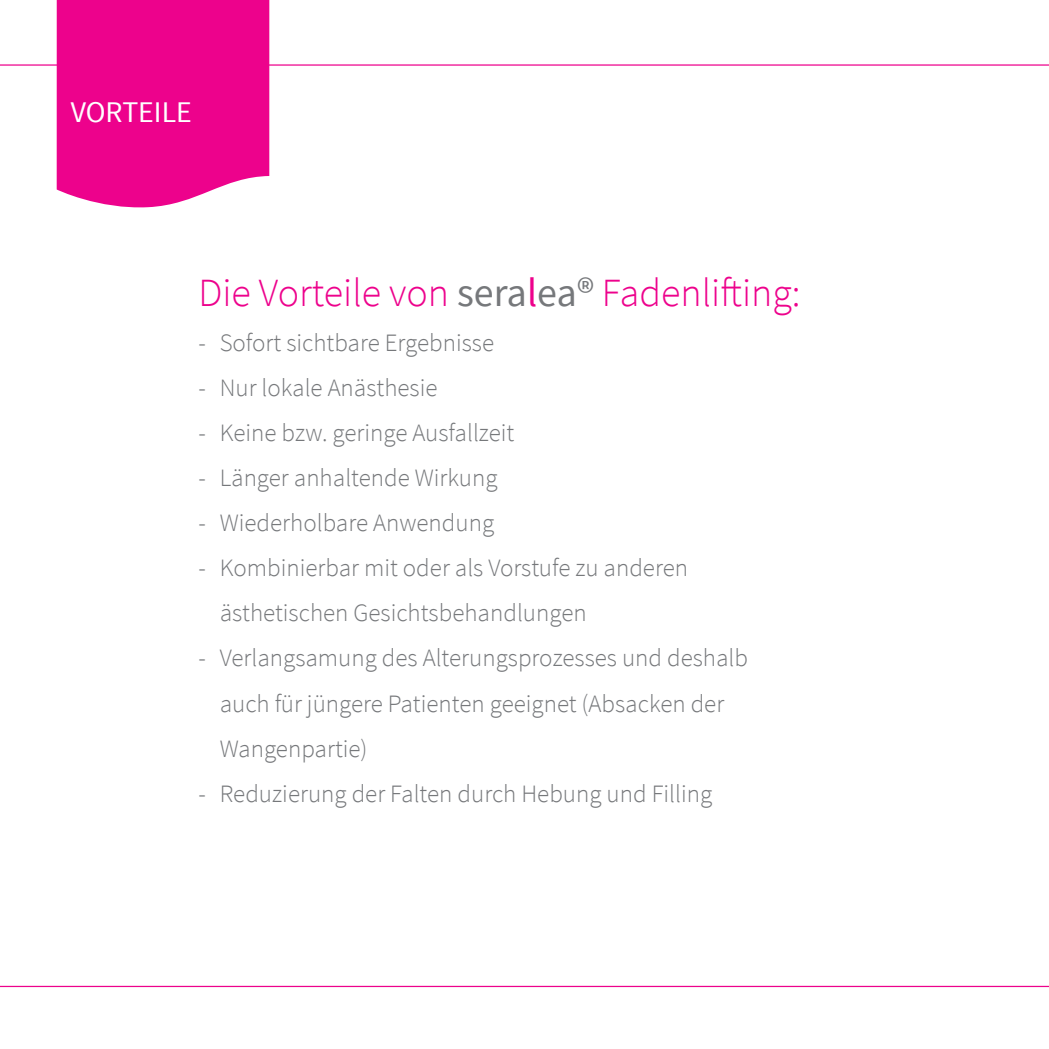
<style>
.page{position:relative;width:1049px;height:1049px;background:#fff}
.page>*{position:absolute;margin:0;border:0;box-sizing:border-box;transform-origin:0 0}
.t1{font:300 40px "Source Sans Pro";color:#ed028c}
.t2{font:30px "Source Sans Pro";color:#fff}
.t3{font:300 25px/45px "Source Sans Pro";color:#76787b}
.s1{font-weight:400;color:#76787b}
.s2{font-weight:400}
</style>
<div class="page">
<div style="left:57px;top:0;width:212px;height:208px;background:#ed028c"></div>
<hr style="left:0;top:64px;width:1049px;height:2px;background:#ed028c">
<hr style="left:0;top:986px;width:1049px;height:1px;background:#ed028c">
<p class="t2" style="left:71px;top:93px;width:122px">Vortei le</p>
<h1 class="t1" style="left:198px;top:269px;width:604px">Die Vorteile von <span class="s1">sera</span><span class="s2">l</span><span class="s1">ea®</span> Fadenlifting:</h1>
<p class="t3" style="left:198px;top:321px;width:297px">- Sofort sichtbare Ergebnisse</p>
<p class="t3" style="left:198px;top:366px;width:241px">- Nur lokale Anästhesie</p>
<p class="t3" style="left:198px;top:411px;width:317px">- Keine bzw. geringe Ausfallzeit</p>
<p class="t3" style="left:198px;top:456px;width:301px">- Länger anhaltende Wirkung</p>
<p class="t3" style="left:198px;top:501px;width:297px">- Wiederholbare Anwendung</p>
<p class="t3" style="left:220px;top:546px;width:470px;text-indent:-21px">- Kombinierbar mit oder als Vorstufe zu anderen ästhetischen Gesichtsbehandlungen</p>
<p class="t3" style="left:220px;top:636px;width:530px;text-indent:-21px">- Verlangsamung des Alterungsprozesses und deshalb auch für jüngere Patienten geeignet (Absacken der<br>Wangenpartie)</p>
<p class="t3" style="left:198px;top:771px;width:515px">- Reduzierung der Falten durch Hebung und Filling</p>
</div>
